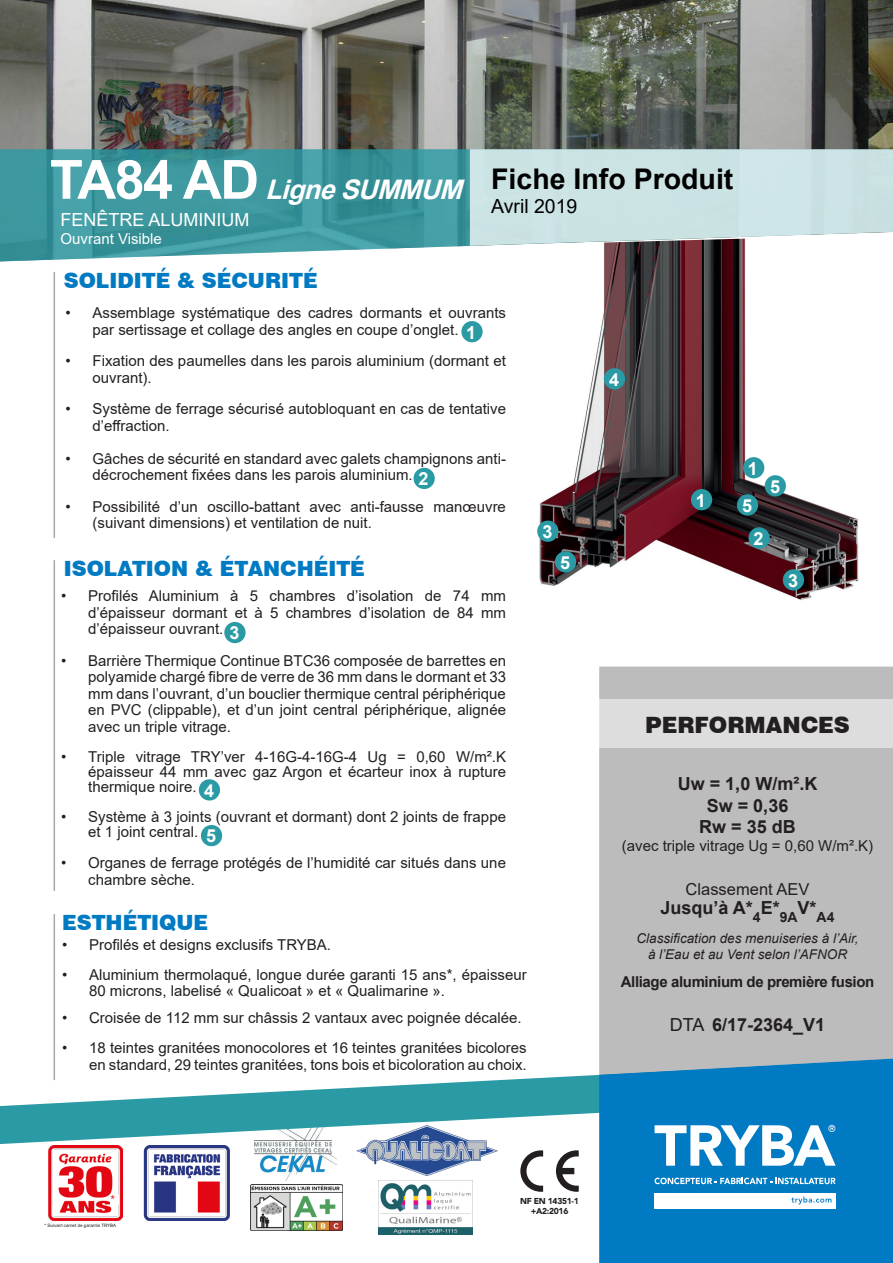
<style>
.page{position:relative;width:893px;height:1263px;background:#fff}
.page>*{position:absolute;margin:0;border:0;box-sizing:border-box;transform-origin:0 0}
.t1{font:700 28.5px "Arial";color:#000}
.t2{font:italic 700 27px "Arial";color:#fff}
.t3{font:900 22.5px "Swiss 721 BT";color:#231f20}
.t4{font:900 21px "Swiss 721 BT";color:#007ac2}
.t5{font:19.5px "Arial";color:#000}
.t6{font:700 18px "Arial";color:#231f20}
.t7{font:18px "Arial";color:#fff}
.t8{font:700 18px "Arial";color:#fff}
.t9{font:16.5px "Arial";color:#231f20}
.t10{font:15px/16.5px "Arial";color:#231f20}
.t11{font:700 15px "Arial";letter-spacing:-.025em;color:#231f20}
.t12{font:15px "Arial";color:#fff}
.t13{font:italic 13.5px "Arial";color:#231f20}
.t14{font:12px "Arial";color:#eb1d27}
.t15{font:900 8.55px/9.8px "Avenir";letter-spacing:-.035em;color:#231f20;text-align:center}
.t16{font:4.5px "Arial";color:#231f20}
.s1{font-style:normal;font-size:54px}
.s2{font-weight:400}
</style>
<div class="page">
<img style="left:537px;top:261px;width:322px;height:339px">
<img style="left:254px;top:1144px;width:83px;height:37px">
<img style="left:0;top:0;width:893px;height:149px">
<svg style="left:0;top:149px;width:745px;height:112px;background:#4f9ca3"></svg>
<svg style="left:470px;top:149px;width:423px;height:97px;background:#cbe0e1"></svg>
<svg style="left:0;top:1059px;width:599px;height:85px"></svg>
<hr style="left:54px;top:272px;width:1px;height:266px;background:#231f20">
<hr style="left:54px;top:560px;width:1px;height:331px;background:#231f20">
<hr style="left:54px;top:914px;width:1px;height:166px;background:#231f20">
<div style="left:599px;top:1075px;width:294px;height:188px;background:#007ac2"></div>
<div style="left:599px;top:666px;width:294px;height:409px;background:#bdbcbc"></div>
<div style="left:598px;top:699px;width:295px;height:49px;background:#ddd"></div>
<img style="left:251px;top:1184px;width:91px;height:46px">
<div style="left:461px;top:321px;width:22px;height:21px;background:#2a9ba5;border-radius:50%"></div>
<div style="left:199px;top:779px;width:21px;height:21px;background:#2a9ba5;border-radius:50%"></div>
<div style="left:748px;top:527px;width:22px;height:22px;background:#2a9ba5;border-radius:50%"></div>
<div style="left:783px;top:569px;width:21px;height:21px;background:#2a9ba5;border-radius:50%"></div>
<div style="left:537px;top:521px;width:21px;height:21px;background:#2a9ba5;border-radius:50%"></div>
<div style="left:737px;top:494px;width:21px;height:22px;background:#2a9ba5;border-radius:50%"></div>
<div style="left:201px;top:825px;width:21px;height:21px;background:#2a9ba5;border-radius:50%"></div>
<div style="left:765px;top:475px;width:21px;height:21px;background:#2a9ba5;border-radius:50%"></div>
<div style="left:555px;top:551px;width:21px;height:21px;background:#2a9ba5;border-radius:50%"></div>
<div style="left:604px;top:368px;width:21px;height:21px;background:#2a9ba5;border-radius:50%"></div>
<div style="left:631px;top:1092px;width:225px;height:140px;background:#007ac2"></div>
<div style="left:655px;top:1193px;width:181px;height:15px;background:#fff"></div>
<svg style="left:655px;top:1125px;width:181px;height:41px"></svg>
<svg style="left:791px;top:1196px;width:40px;height:8px"></svg>
<svg style="left:655px;top:1178px;width:181px;height:6px"></svg>
<img style="left:48px;top:1145px;width:74px;height:75px">
<img style="left:143px;top:1146px;width:87px;height:75px">
<svg style="left:520px;top:1150px;width:23px;height:42px"></svg>
<svg style="left:556px;top:1150px;width:23px;height:42px"></svg>
<div style="left:110px;top:1195px;width:9px;height:9px;background:#fff"></div>
<img style="left:357px;top:1126px;width:141px;height:49px">
<div style="left:224px;top:622px;width:22px;height:21px;background:#2a9ba5;border-radius:50%"></div>
<div style="left:414px;top:468px;width:21px;height:21px;background:#2a9ba5;border-radius:50%"></div>
<div style="left:691px;top:489px;width:21px;height:21px;background:#2a9ba5;border-radius:50%"></div>
<img style="left:378px;top:1180px;width:94px;height:54px">
<div style="left:743px;top:457px;width:21px;height:21px;background:#2a9ba5;border-radius:50%"></div>
<p class="t2" style="left:50px;top:170px;width:424px"><span class="s1">TA 8 4 A D</span> LigneSUMMUM</p>
<p class="t7" style="left:61px;top:207px;width:191px">FENÊTRE ALUMINIUM</p>
<p class="t12" style="left:61px;top:228px;width:103px">Ouvrant Visible</p>
<p class="t4" style="left:64px;top:268px;width:255px">SOLIDITÉ &amp; SÉCURITÉ</p>
<p class="t1" style="left:491px;top:159px;width:244px">Fiche Info Produit</p>
<p class="t5" style="left:491px;top:192px;width:88px">Avril 2019</p>
<p class="t10" style="left:93px;top:305px;width:415px;text-indent:-27px">• Assemblage systématique des cadres dormants et ouvrants par sertissage et collage des angles en coupe d’onglet.</p>
<p class="t10" style="left:93px;top:353px;width:415px;text-indent:-27px">• Fixation des paumelles dans les parois aluminium (dormant et ouvrant).</p>
<p class="t10" style="left:93px;top:401px;width:415px;text-indent:-27px">• Système de ferrage sécurisé autobloquant en cas de tentative d’effraction.</p>
<p class="t10" style="left:93px;top:450px;width:415px;text-indent:-27px">• Gâches de sécurité en standard avec galets champignons anti&shy;décrochement fixées dans les parois aluminium.</p>
<p class="t10" style="left:93px;top:498px;width:415px;text-indent:-27px">• Possibilité d’un oscillo-battant avec anti-fausse manœuvre (suivant dimensions) et ventilation de nuit.</p>
<p class="t8" style="left:466px;top:320px;width:12px">1</p>
<p class="t8" style="left:418px;top:466px;width:12px">2</p>
<p class="t8" style="left:542px;top:519px;width:12px">3</p>
<p class="t8" style="left:609px;top:367px;width:12px">4</p>
<p class="t8" style="left:696px;top:488px;width:12px">1</p>
<p class="t8" style="left:748px;top:456px;width:12px">1</p>
<p class="t8" style="left:742px;top:493px;width:12px">5</p>
<p class="t8" style="left:753px;top:526px;width:12px">2</p>
<p class="t8" style="left:770px;top:474px;width:12px">5</p>
<p class="t4" style="left:64px;top:555px;width:303px">ISOLATION &amp; ÉTANCHÉITÉ</p>
<p class="t10" style="left:88px;top:587px;width:419px;text-align:justify;text-indent:-27px">• Profilés Aluminium à 5 chambres d’isolation de 74 mm d’épaisseur dormant et à 5 chambres d’isolation de 84 mm d’épaisseur ouvrant.</p>
<p class="t10" style="left:88px;top:652px;width:419px;text-align:justify;text-indent:-27px">• Barrière Thermique Continue BTC36 composée de barrettes en polyamide chargé fibre de verre de 36 mm dans le dormant et 33 mm dans l’ouvrant, d’un bouclier thermique central périphérique en PVC (clippable), et d’un joint central périphérique, alignée avec un triple vitrage.</p>
<p class="t10" style="left:88px;top:749px;width:419px;line-height:15px;text-align:justify;text-indent:-27px">• Triple vitrage TRY’ver 4-16G-4-16G-4 Ug = 0,60 W/m².K épaisseur 44 mm avec gaz Argon et écarteur inox à rupture thermique noire.</p>
<p class="t10" style="left:88px;top:809px;width:419px;line-height:15px;text-indent:-27px">• Système à 3 joints (ouvrant et dormant) dont 2 joints de frappe et 1 joint central.</p>
<p class="t10" style="left:88px;top:854px;width:419px;text-indent:-27px">• Organes de ferrage protégés de l’humidité car situés dans une chambre sèche.</p>
<p class="t4" style="left:62px;top:909px;width:148px">ESTHÉTIQUE</p>
<p class="t10" style="left:62px;top:936px;width:271px">• Profilés et designs exclusifs TRYBA.</p>
<p class="t10" style="left:89px;top:966px;width:439px;text-indent:-27px">• Aluminium thermolaqué, longue durée garanti 15 ans*, épaisseur<br>80 microns, labelisé « Qualicoat » et « Qualimarine ».</p>
<p class="t10" style="left:62px;top:1010px;width:461px">• Croisée de 112 mm sur châssis 2 vantaux avec poignée décalée.</p>
<p class="t10" style="left:62px;top:1040px;width:466px;text-align:right">• 18 teintes granitées monocolores et 16 teintes granitées bicolores en standard, 29 teintes granitées, tons bois et bicoloration au choix.</p>
<p class="t8" style="left:230px;top:620px;width:12px">3</p>
<p class="t8" style="left:204px;top:778px;width:12px">4</p>
<p class="t8" style="left:206px;top:823px;width:12px">5</p>
<p class="t8" style="left:560px;top:549px;width:12px">5</p>
<p class="t8" style="left:788px;top:568px;width:12px">3</p>
<p class="t3" style="left:645px;top:711px;width:206px">PERFORMANCES</p>
<p class="t6" style="left:678px;top:771px;width:141px">Uw = 1,0 W/m².K</p>
<p class="t6" style="left:707px;top:793px;width:83px">Sw = 0,36</p>
<p class="t6" style="left:699px;top:814px;width:98px">Rw = 35 dB</p>
<p class="t10" style="left:622px;top:838px;width:253px">(avec triple vitrage Ug = 0,60 W/m².K)</p>
<p class="t9" style="left:686px;top:877px;width:125px">Classement AEV</p>
<p class="t6" style="left:661px;top:895px;width:175px">Jusqu’à A*<sub>4</sub>E*<sub>9A</sub>V*<sub>A4</sub></p>
<p class="t13" style="left:636px;top:929px;width:224px">Classification des menuiseries à l’Air,</p>
<p class="t13" style="left:648px;top:945px;width:201px">à l’Eau et au Vent selon l’AFNOR</p>
<p class="t11" style="left:621px;top:971px;width:255px">Alliage aluminium de première fusion</p>
<p class="t6" style="left:670px;top:1012px;width:157px"><span class="s2">DTA</span> 6/17-2364_V1</p>
<p class="t14" style="left:110px;top:1191px;width:6px">*</p>
<p class="t16" style="left:45px;top:1222px;width:73px">* Suivant carnet de garantie TRYBA</p>
<p class="t15" style="left:520px;top:1196px;width:60px">NF EN 14351-1 +A2:2016</p>
</div>
